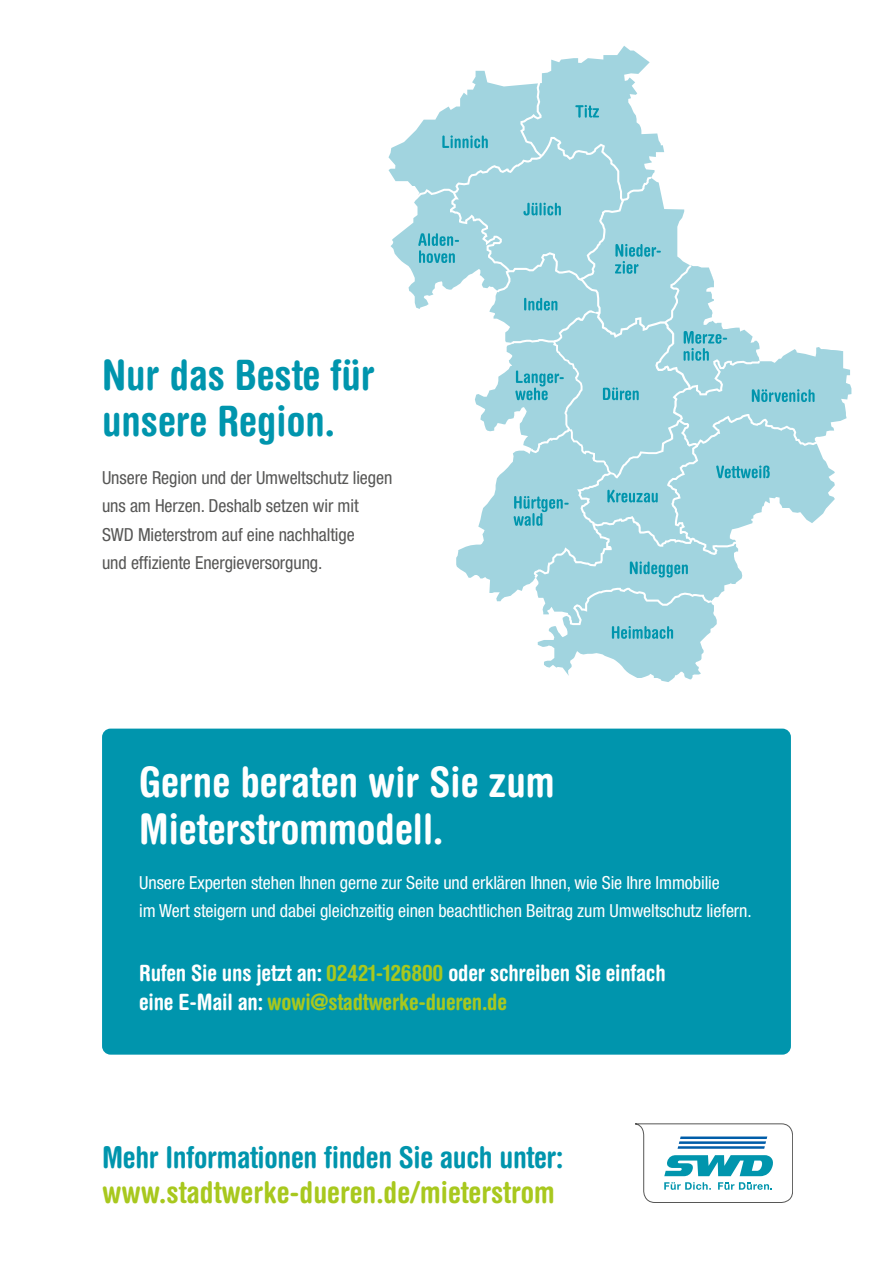
<style>
.page{position:relative;width:893px;height:1263px;background:#fff}
.page>*{position:absolute;margin:0;border:0;box-sizing:border-box;transform-origin:0 0}
.t1{font:700 condensed 42px/46.5px "Helvetica Rounded LT Std";color:#fff}
.t2{font:700 condensed 42px/46.5px "Helvetica Rounded LT Std";color:#0095ad}
.t3{font:700 condensed 30px "Helvetica Rounded LT Std";letter-spacing:-.01em;color:#0095ad}
.t4{font:700 condensed 30px "Helvetica Rounded LT Std";color:#a8c81e}
.t5{font:700 condensed 22.5px/28.5px "Helvetica Rounded LT Std";letter-spacing:-.01em;color:#fff}
.t6{font:condensed 18px/28.5px "Helvetica Neue LT Std";letter-spacing:-.005em;color:#fff}
.t7{font:condensed 18px/28.5px "Helvetica Neue LT Std";letter-spacing:-.005em;color:#575756}
.s1{color:#a8c81e}
</style>
<div class="page">
<svg style="left:388px;top:46px;width:463px;height:636px"></svg>
<div style="left:102px;top:729px;width:689px;height:326px;background:#0095ad;border-radius:9px"></div>
<svg style="left:635px;top:1123px;width:158px;height:80px"></svg>
<h1 class="t2" style="left:102px;top:351px;width:274px">Nur das Beste für unsere Region.</h1>
<p class="t7" style="left:102px;top:463px;width:292px">Unsere Region und der Umweltschutz liegen uns am Herzen. Deshalb setzen wir mit SWD Mieterstrom auf eine nachhaltige<br>und effiziente Energieversorgung.</p>
<h1 class="t1" style="left:139px;top:758px;width:417px">Gerne beraten wir Sie zum<br>Mieterstrommodell.</h1>
<p class="t6" style="left:139px;top:868px;width:614px">Unsere Experten stehen Ihnen gerne zur Seite und erklären Ihnen, wie Sie Ihre Immobilie<br>im Wert steigern und dabei gleichzeitig einen beachtlichen Beitrag zum Umweltschutz liefern.</p>
<p class="t5" style="left:139px;top:959px;width:528px">Rufen Sie uns jetzt an: <span class="s1">02421-126800</span> oder schreiben Sie einfach eine E-Mail an: <span class="s1">wowi@stadtwerke-dueren.de</span></p>
<h2 class="t3" style="left:102px;top:1139px;width:463px">Mehr Informationen finden Sie auch unter:</h2>
<h2 class="t4" style="left:102px;top:1173px;width:454px">www.stadtwerke-dueren.de/mieterstrom</h2>
</div>
